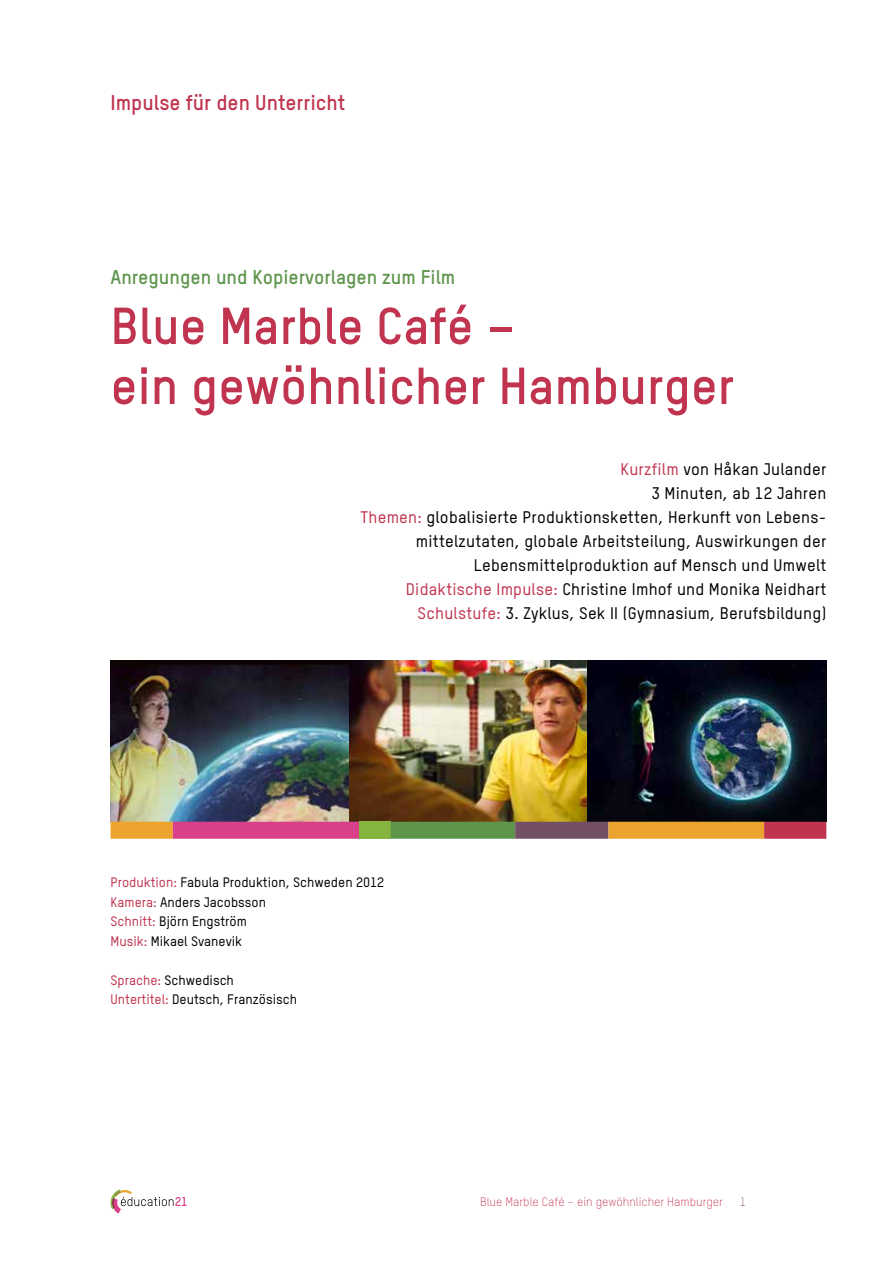
<style>
.page{position:relative;width:893px;height:1263px;background:#fff}
.page>*{position:absolute;margin:0;border:0;box-sizing:border-box;transform-origin:0 0}
.t1{font:700 51px/60px "TSTARPRO";color:#c0344f}
.t2{font:700 21px "TSTARPRO";color:#c0344f}
.t3{font:700 19.5px "TSTARPRO";color:#5e954d}
.t4{font:500 16.5px/24px "TSTARPRO";letter-spacing:.015em;color:#000;text-align:right}
.t5{font:500 13.5px/19.5px "TSTARPRO";color:#000}
.t6{font:300 12px "TSTARPRO";color:#c0344f}
.t7{font:300 12px "TSTARPRO";color:#735066}
.s1{color:#c0344f}
</style>
<div class="page">
<svg style="left:111px;top:1189px;width:76px;height:24px"></svg>
<img style="left:111px;top:660px;width:238px;height:162px">
<img style="left:349px;top:660px;width:239px;height:162px">
<img style="left:588px;top:660px;width:238px;height:162px">
<svg style="left:111px;top:822px;width:249px;height:17px;background:#dd5b75"></svg>
<div style="left:360px;top:822px;width:31px;height:17px;background:#85b540"></div>
<svg style="left:391px;top:822px;width:435px;height:17px;background:#a47f4a"></svg>
<p class="t2" style="left:111px;top:89px;width:236px">Impulse für den Unterricht</p>
<p class="t3" style="left:111px;top:265px;width:346px">Anregungen und Kopiervorlagen zum Film</p>
<h1 class="t1" style="left:111px;top:295px;width:625px">Blue Marble Café –<br>ein gewöhnlicher Hamburger</h1>
<p class="t4" style="left:360px;top:456px;width:467px"><span class="s1">Kurzfilm</span> von Håkan Julander<br>3 Minuten, ab 12 Jahren<br><span class="s1">Themen:</span> globalisierte Produktionsketten, Herkunft von Lebens&shy;mittelzutaten, globale Arbeitsteilung, Auswirkungen der Lebensmittelproduktion auf Mensch und Umwelt<br><span class="s1">Didaktische Impulse:</span> Christine Imhof und Monika Neidhart <span class="s1">Schulstufe:</span> 3. Zyklus, Sek II (Gymnasium, Berufsbildung)</p>
<p class="t5" style="left:111px;top:873px;width:275px"><span class="s1">Produktion:</span> Fabula Produktion, Schweden 2012<br><span class="s1">Kamera:</span> Anders Jacobsson<br><span class="s1">Schnitt:</span> Björn Engström<br><span class="s1">Musik:</span> Mikael Svanevik</p>
<p class="t5" style="left:111px;top:970px;width:188px"><span class="s1">Sprache:</span> Schwedisch<br><span class="s1">Untertitel:</span> Deutsch, Französisch</p>
<p class="t6" style="left:480px;top:1195px;width:244px">Blue Marble Café – ein gewöhnlicher Hamburger</p>
<p class="t7" style="left:740px;top:1195px;width:8px">1</p>
</div>
